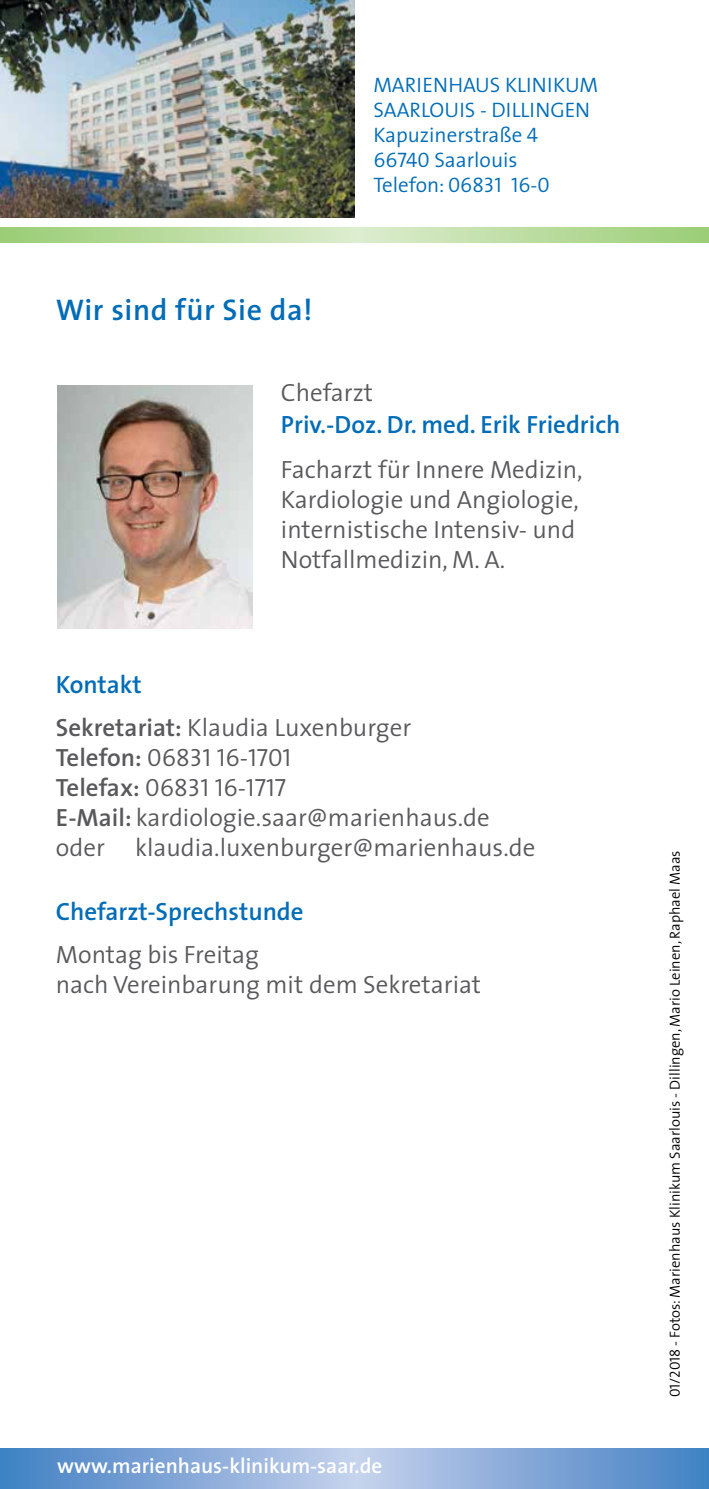
<style>
.page{position:relative;width:709px;height:1489px;background:#fff}
.page>*{position:absolute;margin:0;border:0;box-sizing:border-box;transform-origin:0 0}
.t1{font:600 30px "The Sans";letter-spacing:.02em;color:#006cb7}
.t2{font:300 25px/30px "The Sans";color:#58595b}
.t3{font:600 25px "The Sans";color:#006cb7}
.t4{font:25px/30px "The Sans Semi Light Caps";color:#58595b}
.t5{font:600 21.25px "The Sans";color:#fff}
.t6{font:21px/25px "The Sans Semi Light Caps";color:#006cb7}
.t7{font:300 21px/25px "The Sans";color:#006cb7}
.t8{font:300 14.5px "The Sans";color:#000}
.s1{font-family:"The Sans Semi Light Caps";font-weight:400}
.s2{font-family:"The Sans";font-weight:300}
.s3{font-weight:600;color:#006cb7}
.s4{font-weight:600}
.s5{font-family:"The Sans";font-weight:600}
</style>
<div class="page">
<img style="left:0;top:0;width:354px;height:218px">
<img style="left:58px;top:385px;width:194px;height:243px">
<svg style="left:0;top:1448px;width:709px;height:40px;background:#83a7d7"></svg>
<svg style="left:0;top:227px;width:709px;height:15px;background:#bbdca1"></svg>
<p class="t1" style="left:56px;top:298px;width:258px">Wir sind für Sie da!</p>
<p class="t6" style="left:373px;top:75px;width:226px">MARIENHAUS KLINIKUM<br>SAARLOUIS - DILLINGEN</p>
<p class="t7" style="left:373px;top:125px;width:166px">Kapuzinerstraße <span class="s1">4<br>66740</span> Saarlouis</p>
<p class="t6" style="left:373px;top:175px;width:178px"><span class="s2">Telefon:</span> 06831 16-0</p>
<p class="t2" style="left:281px;top:380px;width:94px">Chefarzt</p>
<p class="t3" style="left:281px;top:415px;width:341px">Priv.-Doz. Dr. med. Erik Friedrich</p>
<p class="t2" style="left:281px;top:458px;width:303px">Facharzt für Innere Medizin,<br>Kardiologie und Angiologie, internistische Intensiv- und<br>Notfallmedizin, M. A.</p>
<p class="t2" style="left:56px;top:666px;width:357px;line-height:42.5px"><span class="s3">Kontakt<br></span><span class="s4">Sekretariat:</span> Klaudia Luxenburger</p>
<p class="t4" style="left:56px;top:745px;width:237px"><span class="s5">Telefon:</span> 06831 16-1701<br><span class="s5">Telefax:</span> 06831 16-1717</p>
<p class="t2" style="left:56px;top:805px;width:481px"><span class="s4">E-Mail:</span> kardiologie.saar@marienhaus.de oder klaudia.luxenburger@marienhaus.de</p>
<p class="t3" style="left:56px;top:902px;width:249px">Chefarzt-Sprechstunde</p>
<p class="t2" style="left:56px;top:942px;width:426px">Montag bis Freitag<br>nach Vereinbarung mit dem Sekretariat</p>
<p class="t5" style="left:57px;top:1457px;width:327px">www.marienhaus-klinikum-saar.de</p>
<p class="t8" style="left:670px;top:1397px;width:548px;rotate:-90deg"><span class="s1">01/2018</span> - Fotos: Marienhaus Klinikum Saarlouis - Dillingen, Mario Leinen, Raphael Maas</p>
</div>
